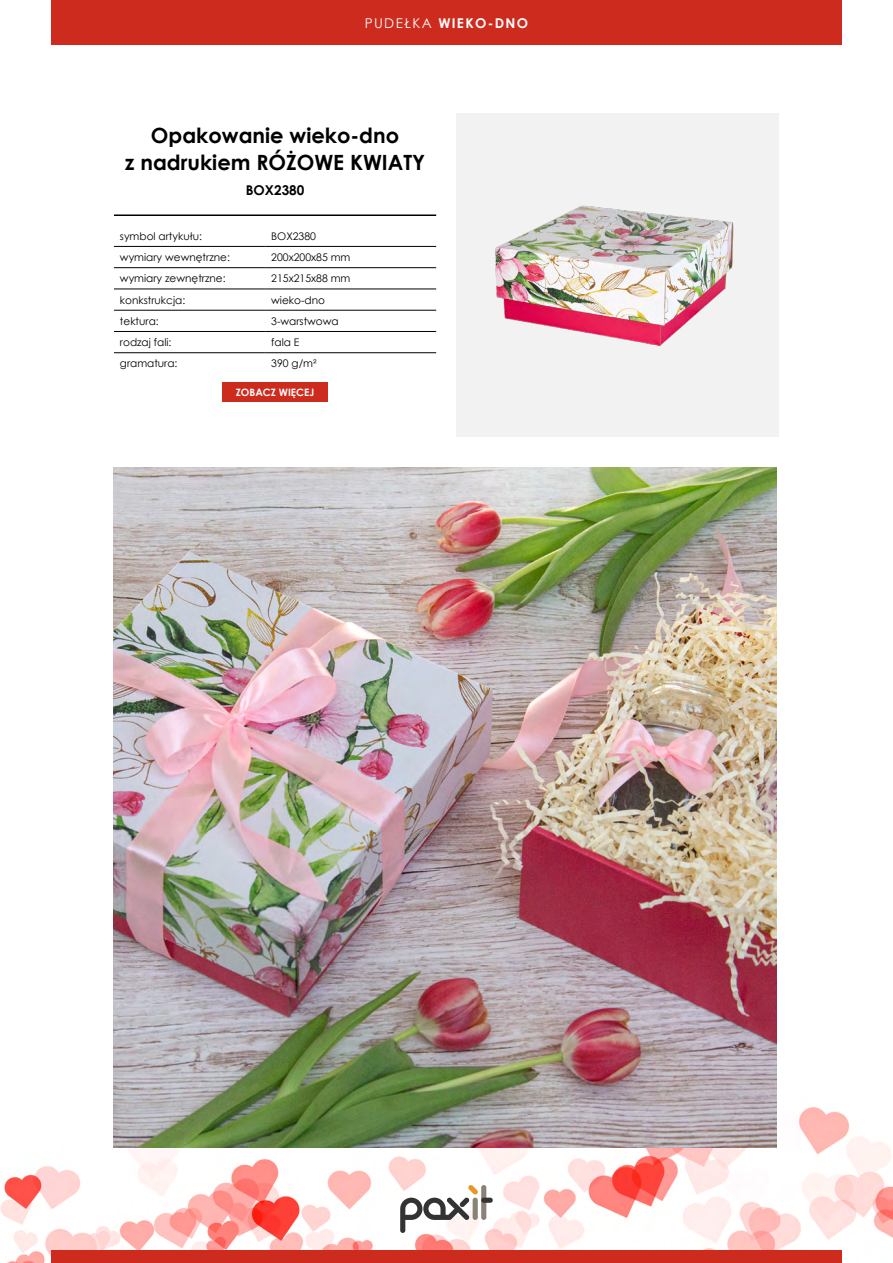
<style>
.page{position:relative;width:893px;height:1263px;background:#fff}
.page>*{position:absolute;margin:0;border:0;box-sizing:border-box;transform-origin:0 0}
.t1{font:700 21px/27px "Century Gothic";color:#000;text-align:center}
.t2{font:700 13.5px "Century Gothic";letter-spacing:.1em;color:#fff}
.t3{font:700 13.5px "Century Gothic";color:#000}
.t4{font:10.5px "Century Gothic";color:#000}
.t5{font:700 10.2px "Century Gothic";color:#fff}
.s1{font-weight:400}
</style>
<div class="page">
<img style="left:0;top:570px;width:893px;height:693px">
<div style="left:51px;top:1250px;width:791px;height:13px;background:#cd2b1e"></div>
<div style="left:51px;top:0;width:791px;height:45px;background:#cd2b1e"></div>
<div style="left:481px;top:1185px;width:5px;height:35px;background:#8c8176;border-radius:3px"></div>
<div style="left:481px;top:1197px;width:12px;height:6px;background:#333;border-radius:3px"></div>
<svg style="left:400px;top:1185px;width:78px;height:48px"></svg>
<svg style="left:114px;top:245px;width:322px;height:109px"></svg>
<hr style="left:114px;top:246px;width:151px;height:1px;background:#000">
<hr style="left:265px;top:246px;width:171px;height:1px;background:#000">
<hr style="left:114px;top:267px;width:151px;height:1px;background:#000">
<hr style="left:265px;top:267px;width:171px;height:1px;background:#000">
<hr style="left:114px;top:289px;width:151px;height:1px;background:#000">
<hr style="left:265px;top:289px;width:171px;height:1px;background:#000">
<hr style="left:114px;top:310px;width:151px;height:1px;background:#000">
<hr style="left:265px;top:310px;width:171px;height:1px;background:#000">
<hr style="left:114px;top:331px;width:151px;height:1px;background:#000">
<hr style="left:265px;top:331px;width:171px;height:1px;background:#000">
<hr style="left:114px;top:352px;width:151px;height:1px;background:#000">
<hr style="left:265px;top:352px;width:171px;height:1px;background:#000">
<div style="left:222px;top:382px;width:106px;height:20px;background:#cd2b1e"></div>
<div style="left:457px;top:114px;width:322px;height:323px;background:#f2f2f2"></div>
<img style="left:495px;top:205px;width:239px;height:142px">
<hr style="left:114px;top:214px;width:322px;height:2px;background:#000">
<img style="left:114px;top:467px;width:662px;height:680px">
<p class="t2" style="left:365px;top:13px;width:165px"><span class="s1">PUDEŁKA</span> WIEKO-DNO</p>
<h1 class="t1" style="left:125px;top:121px;width:302px">Opakowanie wieko-dno<br>z nadrukiem RÓŻOWE KWIATY</h1>
<p class="t3" style="left:246px;top:180px;width:60px">BOX2380</p>
<p class="t4" style="left:120px;top:229px;width:84px">symbol artykułu:</p>
<p class="t4" style="left:271px;top:229px;width:46px">BOX2380</p>
<p class="t4" style="left:120px;top:250px;width:111px">wymiary wewnętrzne:</p>
<p class="t4" style="left:271px;top:250px;width:81px">200x200x85 mm</p>
<p class="t4" style="left:120px;top:271px;width:107px">wymiary zewnętrzne:</p>
<p class="t4" style="left:271px;top:271px;width:81px">215x215x88 mm</p>
<p class="t4" style="left:120px;top:292px;width:67px">konkstrukcja:</p>
<p class="t4" style="left:271px;top:292px;width:55px">wieko-dno</p>
<p class="t4" style="left:120px;top:314px;width:40px">tektura:</p>
<p class="t4" style="left:271px;top:314px;width:69px">3-warstwowa</p>
<p class="t4" style="left:120px;top:335px;width:53px">rodzaj fali:</p>
<p class="t4" style="left:271px;top:335px;width:30px">fala E</p>
<p class="t4" style="left:120px;top:356px;width:59px">gramatura:</p>
<p class="t4" style="left:271px;top:356px;width:47px">390 g/m²</p>
<p class="t5" style="left:236px;top:384px;width:80px">ZOBACZ WIĘCEJ</p>
</div>
